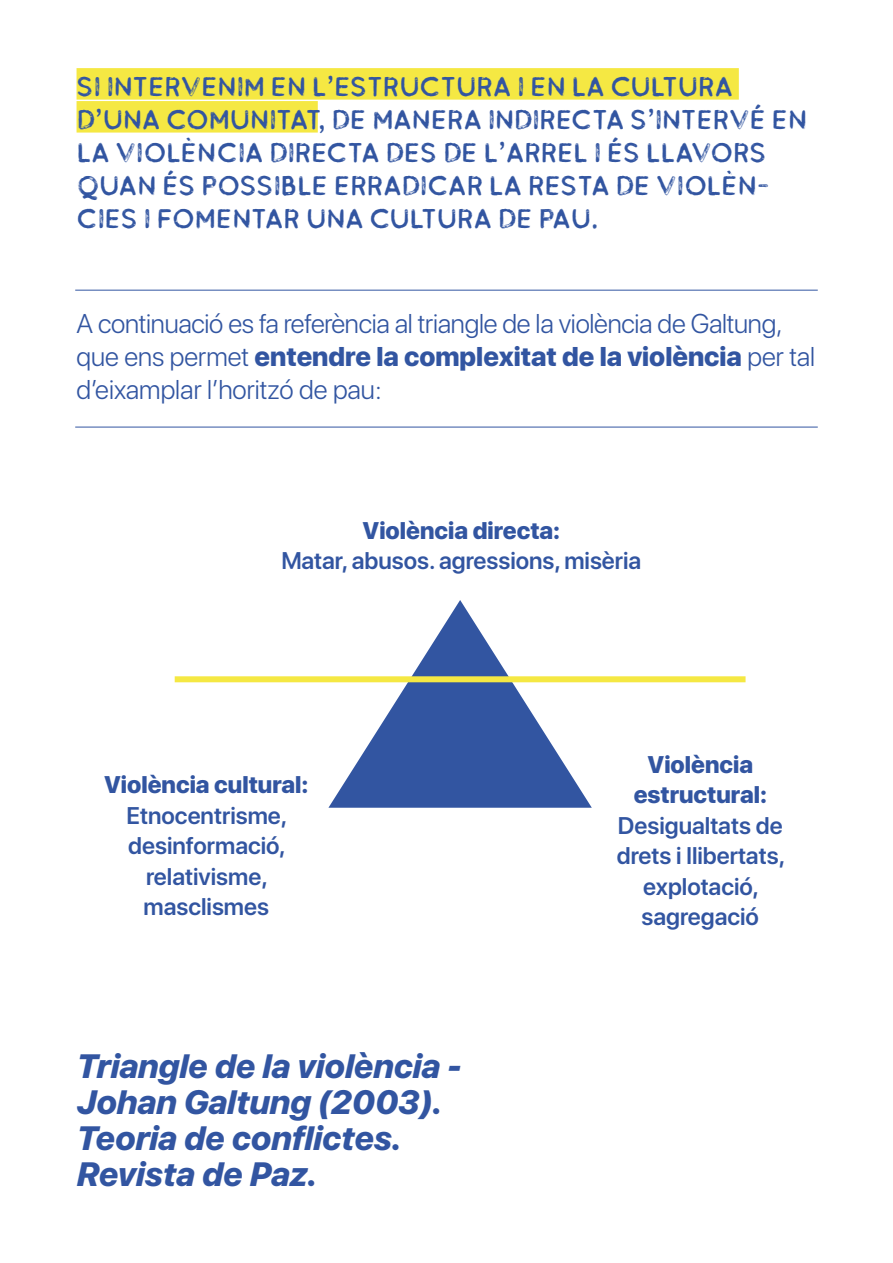
<style>
.page{position:relative;width:893px;height:1263px;background:#fff}
.page>*{position:absolute;margin:0;border:0;box-sizing:border-box;transform-origin:0 0}
.t1{font:italic 800 33.6px "SF Pro Display";color:#3255a1}
.t2{font:27.45px/33px "Buckwheat TC Sans Painted";letter-spacing:-.03em;color:#3255a1}
.t3{font:300 27px/33px "SF Pro Display";letter-spacing:-.01em;color:#3255a1}
.t4{font:600 24px "SF Pro Display";color:#3255a1}
.t5{font:800 24px "SF Pro Display";color:#3255a1}
.s1{font-weight:800}
</style>
<div class="page">
<div style="left:77px;top:68px;width:662px;height:32px;background:#f5e843"></div>
<div style="left:77px;top:101px;width:241px;height:32px;background:#f5e843"></div>
<hr style="left:75px;top:290px;width:743px;height:1px;background:#3255a1">
<hr style="left:75px;top:427px;width:743px;height:1px;background:#3255a1">
<svg style="left:328px;top:600px;width:264px;height:208px"></svg>
<div style="left:175px;top:676px;width:570px;height:6px;background:#f5e843"></div>
<p class="t2" style="left:77px;top:70px;width:733px">SI INTERVENIM EN L’ESTRUCTURA I EN LA CULTURA D’UNA COMUNITAT, DE MANERA INDIRECTA S’INTERVÉ EN LA VIOLÈNCIA DIRECTA DES DE L’ARREL I ÉS LLAVORS QUAN ÉS POSSIBLE ERRADICAR LA RESTA DE VIOLÈN-CIES I FOMENTAR UNA CULTURA DE PAU.</p>
<p class="t3" style="left:77px;top:308px;width:740px">A continuació es fa referència al triangle de la violència de Galtung, que ens permet <span class="s1">entendre la complexitat de la violència</span> per tal d’eixamplar l’horitzó de pau:</p>
<p class="t5" style="left:363px;top:516px;width:199px">Violència directa:</p>
<p class="t4" style="left:281px;top:544px;width:361px">Matar, abusos. agressions, misèria</p>
<p class="t5" style="left:104px;top:771px;width:206px">Violència cultural:</p>
<p class="t4" style="left:127px;top:798px;width:162px">Etnocentrisme,</p>
<p class="t4" style="left:128px;top:829px;width:159px">desinformació,</p>
<p class="t4" style="left:146px;top:859px;width:123px">relativisme,</p>
<p class="t4" style="left:144px;top:890px;width:127px">masclismes</p>
<p class="t1" style="left:77px;top:1042px;width:386px">Triangle de la violència -</p>
<p class="t1" style="left:77px;top:1078px;width:367px">Johan Galtung (2003).</p>
<p class="t1" style="left:77px;top:1114px;width:326px">Teoria de conflictes.</p>
<p class="t1" style="left:77px;top:1150px;width:242px">Revista de Paz.</p>
<p class="t5" style="left:648px;top:750px;width:107px">Violència</p>
<p class="t5" style="left:634px;top:781px;width:135px">estructural:</p>
<p class="t4" style="left:618px;top:808px;width:166px">Desigualtats de</p>
<p class="t4" style="left:617px;top:839px;width:170px">drets i llibertats,</p>
<p class="t4" style="left:643px;top:869px;width:117px">explotació,</p>
<p class="t4" style="left:642px;top:900px;width:119px">sagregació</p>
</div>
